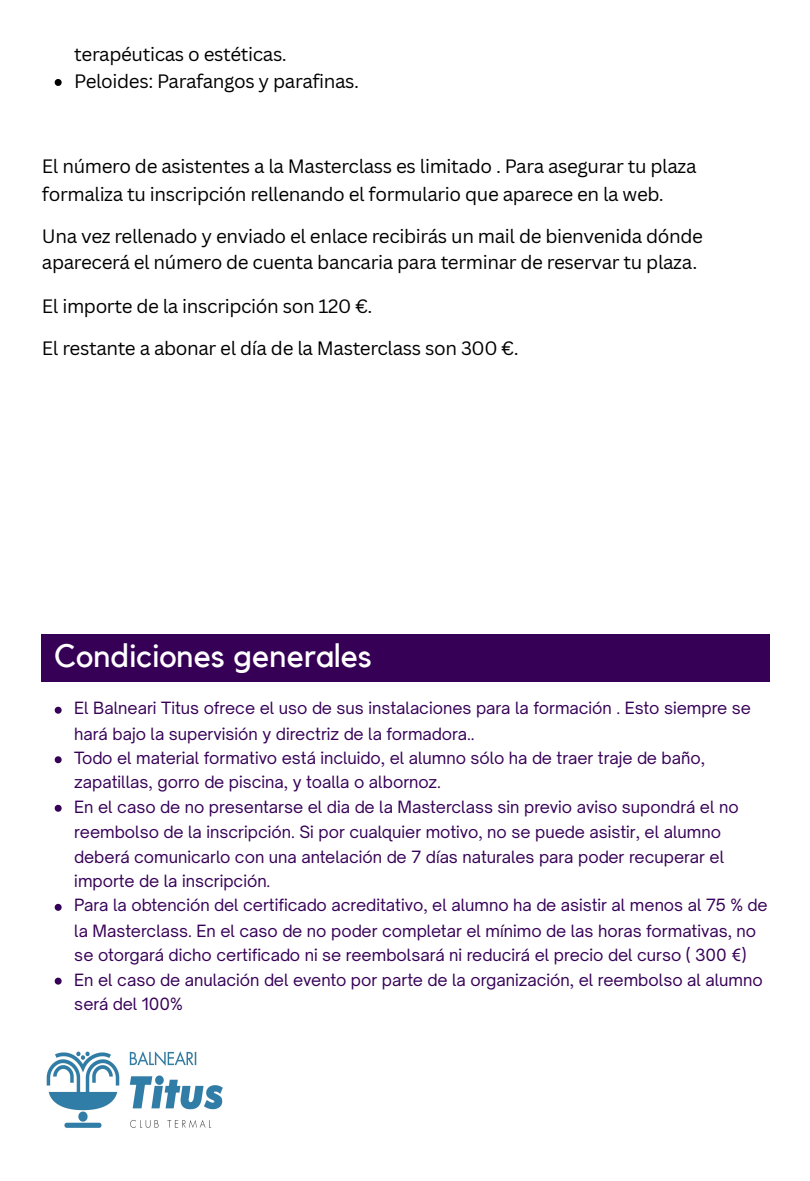
<style>
.page{position:relative;width:810px;height:1181px;background:#fff}
.page>*{position:absolute;margin:0;border:0;box-sizing:border-box;transform-origin:0 0}
.t1{font:32.4px "Kollektif";color:#fff}
.t2{font:18.9px/27.3px "Canva Sans";letter-spacing:-.02em;color:#000}
.t3{font:16.2px/24.6px "Open Sauce One";color:#370057}
</style>
<div class="page">
<svg style="left:55px;top:79px;width:7px;height:7px"></svg>
<div style="left:42px;top:634px;width:728px;height:47px;background:#370057"></div>
<svg style="left:55px;top:706px;width:7px;height:7px"></svg>
<svg style="left:55px;top:756px;width:7px;height:7px"></svg>
<svg style="left:55px;top:804px;width:7px;height:7px"></svg>
<svg style="left:55px;top:903px;width:7px;height:7px"></svg>
<svg style="left:55px;top:977px;width:7px;height:7px"></svg>
<img style="left:46px;top:1051px;width:177px;height:77px">
<p class="t2" style="left:74px;top:40px;width:214px">terapéuticas o estéticas.</p>
<p class="t2" style="left:74px;top:66px;width:286px">Peloides: Parafangos y parafinas.</p>
<p class="t2" style="left:42px;top:152px;width:656px">El número de asistentes a la Masterclass es limitado . Para asegurar tu plaza formaliza tu inscripción rellenando el formulario que aparece en la web.</p>
<p class="t2" style="left:42px;top:223px;width:663px;line-height:26.2px">Una vez rellenado y enviado el enlace recibirás un mail de bienvenida dónde aparecerá el número de cuenta bancaria para terminar de reservar tu plaza.</p>
<p class="t2" style="left:42px;top:292px;width:332px">El importe de la inscripción son 120 €.</p>
<p class="t2" style="left:42px;top:334px;width:478px">El restante a abonar el día de la Masterclass son 300 €.</p>
<p class="t1" style="left:54px;top:640px;width:319px">Condiciones generales</p>
<p class="t3" style="left:74px;top:695px;width:678px;line-height:25.2px">El Balneari Titus ofrece el uso de sus instalaciones para la formación . Esto siempre se hará bajo la supervisión y directriz de la formadora..</p>
<p class="t3" style="left:74px;top:745px;width:632px">Todo el material formativo está incluido, el alumno sólo ha de traer traje de baño, zapatillas, gorro de piscina, y toalla o albornoz.</p>
<p class="t3" style="left:74px;top:794px;width:666px">En el caso de no presentarse el dia de la Masterclass sin previo aviso supondrá el no reembolso de la inscripción. Si por cualquier motivo, no se puede asistir, el alumno deberá comunicarlo con una antelación de 7 días naturales para poder recuperar el importe de la inscripción.</p>
<p class="t3" style="left:74px;top:892px;width:695px">Para la obtención del certificado acreditativo, el alumno ha de asistir al menos al 75 % de la Masterclass. En el caso de no poder completar el mínimo de las horas formativas, no se otorgará dicho certificado ni se reembolsará ni reducirá el precio del curso ( 300 €)</p>
<p class="t3" style="left:74px;top:967px;width:690px">En el caso de anulación del evento por parte de la organización, el reembolso al alumno será del 100%</p>
</div>
